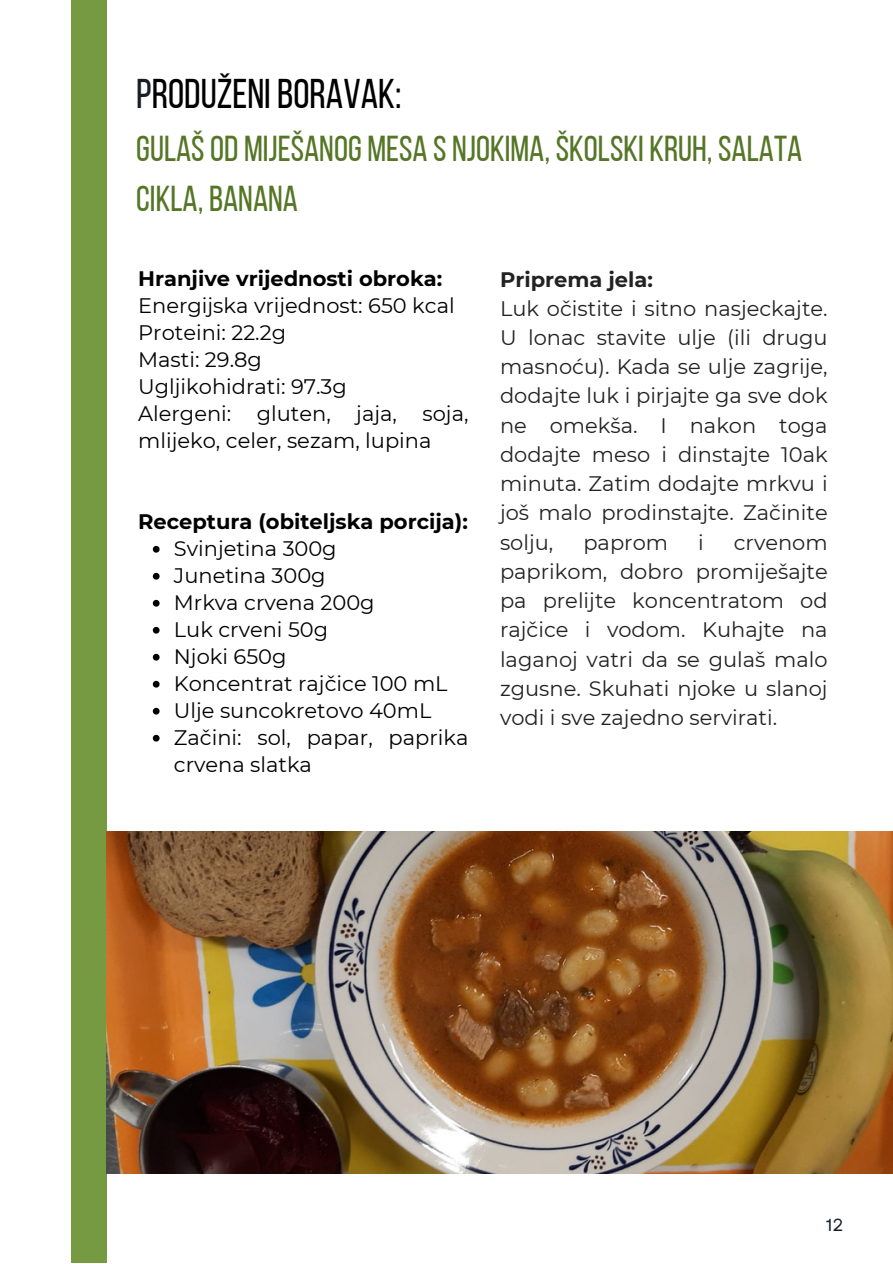
<style>
.page{position:relative;width:893px;height:1264px;background:#fff}
.page>*{position:absolute;margin:0;border:0;box-sizing:border-box;transform-origin:0 0}
.t1{font:41.4px "Bebas Neue";color:#000}
.t2{font:36px/49.5px "Bebas Neue";color:#557626}
.t3{font:21px/29.2px "Montserrat";color:#222;text-align:justify}
.t4{font:21px/27px "Montserrat";color:#000}
.t5{font:700 21px "Montserrat";color:#000}
.t6{font:700 21px "Montserrat";color:#222}
.t7{font:17.4px "Garet";color:#181e25}
.s1{color:#181e25}
</style>
<div class="page">
<div style="left:71px;top:0;width:36px;height:1262px;background:#759a41"></div>
<img style="left:106px;top:831px;width:786px;height:342px">
<svg style="left:153px;top:546px;width:6px;height:6px"></svg>
<svg style="left:153px;top:573px;width:6px;height:6px"></svg>
<svg style="left:153px;top:600px;width:6px;height:6px"></svg>
<svg style="left:153px;top:627px;width:6px;height:6px"></svg>
<svg style="left:153px;top:654px;width:6px;height:6px"></svg>
<svg style="left:153px;top:681px;width:6px;height:6px"></svg>
<svg style="left:153px;top:707px;width:6px;height:7px"></svg>
<svg style="left:153px;top:734px;width:6px;height:7px"></svg>
<p class="t1" style="left:136px;top:77px;width:267px"><span class="s1">P</span>RODUŽENI BORAVAK:</p>
<p class="t2" style="left:136px;top:127px;width:667px">GULAŠOD MIJEŠANOG MESA S NJOKIMA, ŠKOLSKI KRUH, SALATA<br>CIKLA, BANANA</p>
<p class="t5" style="left:138px;top:266px;width:305px">Hranjive vrijednosti obroka:</p>
<p class="t4" style="left:138px;top:292px;width:318px">Energijska vrijednost: 650 kcal</p>
<p class="t4" style="left:138px;top:319px;width:149px">Proteini: 22.2g</p>
<p class="t4" style="left:138px;top:346px;width:125px">Masti: 29.8g</p>
<p class="t4" style="left:138px;top:373px;width:210px">Ugljikohidrati: 97.3g</p>
<p class="t4" style="left:138px;top:400px;width:332px">Alergeni: gluten, jaja, soja, mlijeko, celer, sezam, lupina</p>
<p class="t5" style="left:138px;top:508px;width:331px">Receptura (obiteljska porcija):</p>
<p class="t4" style="left:174px;top:535px;width:164px">Svinjetina 300g</p>
<p class="t4" style="left:174px;top:562px;width:153px">Junetina 300g</p>
<p class="t4" style="left:174px;top:589px;width:202px">Mrkva crvena 200g</p>
<p class="t4" style="left:174px;top:616px;width:156px">Luk crveni 50g</p>
<p class="t4" style="left:174px;top:643px;width:114px">Njoki 650g</p>
<p class="t4" style="left:174px;top:670px;width:275px">Koncentrat rajčice 100 mL</p>
<p class="t4" style="left:174px;top:697px;width:259px">Ulje suncokretovo 40mL</p>
<p class="t4" style="left:174px;top:724px;width:296px">Začini: sol, papar, paprika crvena slatka</p>
<p class="t6" style="left:500px;top:266px;width:154px">Priprema jela:</p>
<p class="t3" style="left:500px;top:293px;width:329px">Luk očistite i sitno nasjeckajte.<br>U lonac stavite ulje (ili drugu masnoću). Kada se ulje zagrije, dodajte luk i pirjajte ga sve dok ne omekša. I nakon toga dodajte meso i dinstajte 10ak minuta. Zatim dodajte mrkvu i još malo prodinstajte. Začinite solju,</p>
<p class="t3" style="left:583px;top:527px;width:86px">paprom</p>
<p class="t3" style="left:698px;top:527px;width:7px">i</p>
<p class="t3" style="left:500px;top:527px;width:329px;text-indent:234px">crvenom paprikom, dobro promiješajte pa prelijte koncentratom od rajčice i vodom. Kuhajte na laganoj vatri da se gulaš malo zgusne. Skuhati njoke u slanoj vodi i sve zajedno servirati.</p>
<p class="t7" style="left:825px;top:1212px;width:19px">12</p>
</div>
